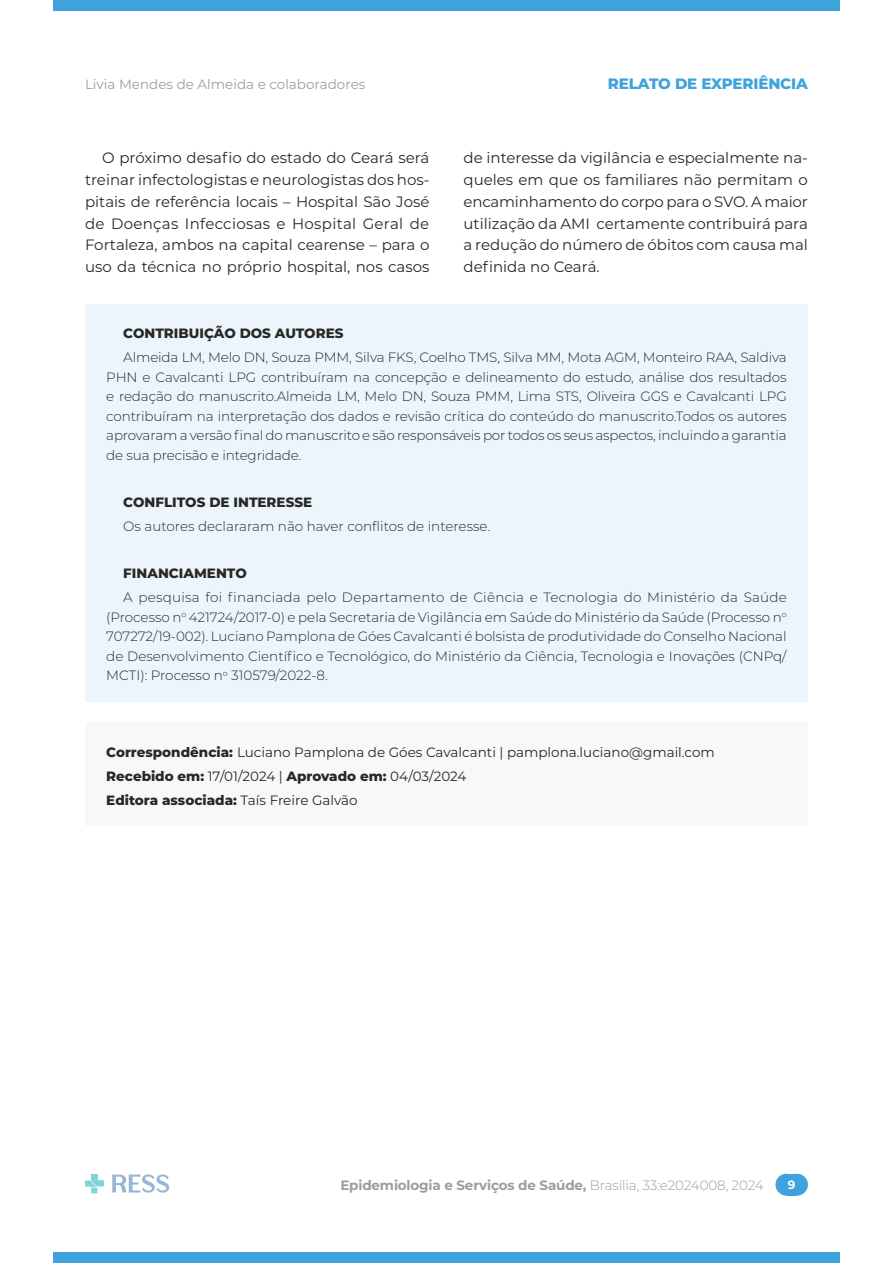
<style>
.page{position:relative;width:893px;height:1263px;background:#fff}
.page>*{position:absolute;margin:0;border:0;box-sizing:border-box;transform-origin:0 0}
.t1{font:15px/21.8px "Montserrat";color:#282827;text-align:justify}
.t2{font:800 15px "Montserrat";letter-spacing:-.01em;color:#3ea3dc}
.t3{font:300 13.5px/19.5px "Montserrat";letter-spacing:-.01em;color:#282827;text-align:justify}
.t4{font:13.5px/23.7px "Montserrat";color:#282827}
.t5{font:700 13.5px "Montserrat";letter-spacing:-.01em;color:#9d9d9c}
.t6{font:800 13.5px "Montserrat";color:#282827}
.t7{font:13.5px "Montserrat";color:#9d9d9c}
.t8{font:700 12px "Montserrat";color:#fff}
.s1{font-weight:800}
.s2{font-weight:300}
</style>
<div class="page">
<div style="left:53px;top:0;width:787px;height:11px;background:#3ea3dc"></div>
<div style="left:53px;top:1252px;width:787px;height:11px;background:#3ea3dc"></div>
<div style="left:775px;top:1174px;width:22px;height:21px;background:#3ea3dc;border-radius:50%"></div>
<div style="left:786px;top:1174px;width:22px;height:21px;background:#3ea3dc;border-radius:50%"></div>
<div style="left:786px;top:1174px;width:11px;height:21px;background:#3ea3dc"></div>
<svg style="left:85px;top:1174px;width:19px;height:19px"></svg>
<svg style="left:112px;top:1174px;width:57px;height:19px"></svg>
<div style="left:85px;top:304px;width:723px;height:397px;background:#ecf5fb"></div>
<div style="left:85px;top:723px;width:723px;height:103px;background:#f8f8f8"></div>
<p class="t7" style="left:85px;top:75px;width:282px">Livia Mendes de Almeida e colaboradores</p>
<p class="t2" style="left:608px;top:73px;width:201px">RELATO DE EXPERIÊNCIA</p>
<p class="t1" style="left:85px;top:147px;width:346px;text-indent:17px">O próximo desafio do estado do Ceará será treinar infectologistas e neurologistas dos hos&shy;pitais de referência locais – Hospital São José de Doenças Infecciosas e Hospital Geral de Fortaleza, ambos na capital cearense – para o uso da técnica no próprio hospital, nos casos</p>
<p class="t1" style="left:463px;top:147px;width:346px">de interesse da vigilância e especialmente na&shy;queles em que os familiares não permitam o encaminhamento do corpo para o SVO. A maior utilização da AMI certamente contribuirá para a redução do número de óbitos com causa mal definida no Ceará.</p>
<p class="t6" style="left:123px;top:324px;width:222px">CONTRIBUIÇÃO DOS AUTORES</p>
<p class="t3" style="left:106px;top:347px;width:682px;text-indent:17px">Almeida LM, Melo DN, Souza PMM, Silva FKS, Coelho TMS, Silva MM, Mota AGM, Monteiro RAA, Saldiva PHN e Cavalcanti LPG contribuíram na concepção e delineamento do estudo, análise dos resultados e redação do manuscrito.Almeida LM, Melo DN, Souza PMM, Lima STS, Oliveira GGS e Cavalcanti LPG contribuíram na interpretação dos dados e revisão crítica do conteúdo do manuscrito.Todos os autores aprovaram a versão final do manuscrito e são responsáveis por todos os seus aspectos, incluindo a garantia de sua precisão e integridade.</p>
<p class="t6" style="left:123px;top:492px;width:190px">CONFLITOS DE INTERESSE</p>
<p class="t3" style="left:123px;top:516px;width:369px">Os autores declararam não haver conflitos de interesse.</p>
<p class="t6" style="left:123px;top:564px;width:125px">FINANCIAMENTO</p>
<p class="t3" style="left:106px;top:587px;width:682px;text-indent:17px">A pesquisa foi financiada pelo Departamento de Ciência e Tecnologia do Ministério da Saúde (Processo n<sup>o</sup> 421724/2017-0) e pela Secretaria de Vigilância em Saúde do Ministério da Saúde (Processo n<sup>o </sup>707272/19-002). Luciano Pamplona de Góes Cavalcanti é bolsista de produtividade do Conselho Nacional de Desenvolvimento Científico e Tecnológico, do Ministério da Ciência, Tecnologia e Inovações (CNPq/ MCTI): Processo n<sup>o</sup> 310579/2022-8.</p>
<p class="t4" style="left:106px;top:740px;width:610px"><span class="s1">Correspondência:</span> Luciano Pamplona de Góes Cavalcanti | pamplona.luciano@gmail.com<br><span class="s1">Recebido em:</span> 17/01/2024 | <span class="s1">Aprovado em:</span> 04/03/2024<br><span class="s1">Editora associada:</span> Taís Freire Galvão</p>
<p class="t5" style="left:340px;top:1175px;width:425px">Epidemiologia e Serviços de Saúde, <span class="s2">Brasília, 33:e2024008, 2024</span></p>
<p class="t8" style="left:788px;top:1176px;width:9px">9</p>
</div>
